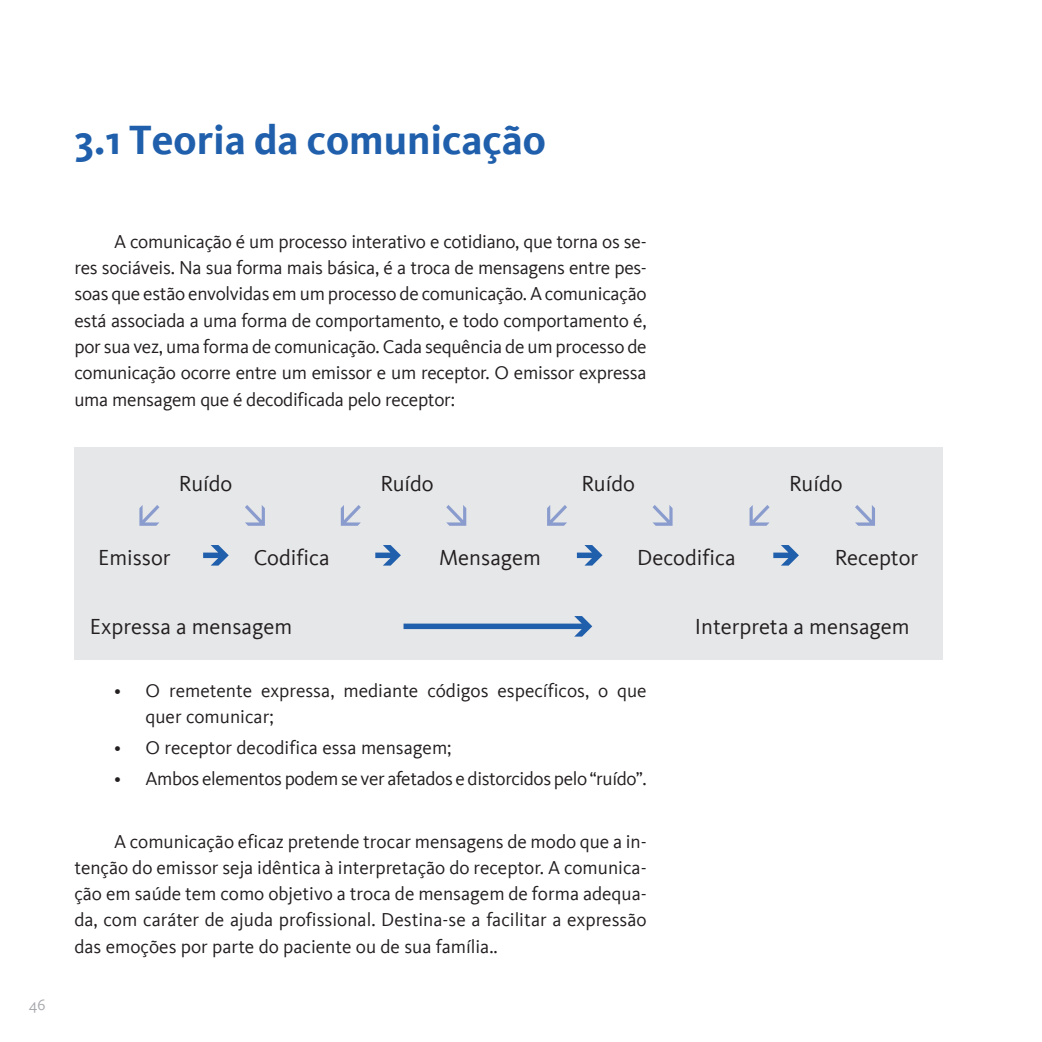
<style>
.page{position:relative;width:1042px;height:1042px;background:#fff}
.page>*{position:absolute;margin:0;border:0;box-sizing:border-box;transform-origin:0 0}
.t1{font:700 42px "Kievit";color:#205fab}
.t2{font:22.4px "Kievit";color:#231f20}
.t3{font:19.25px/26.2px "Kievit";letter-spacing:-.005em;color:#231f20;text-align:justify}
.t4{font:15.75px "Kievit";color:#a8a9ad}
</style>
<div class="page">
<div style="left:74px;top:447px;width:869px;height:213px;background:#e6e7e9"></div>
<svg style="left:139px;top:505px;width:20px;height:21px"></svg>
<svg style="left:245px;top:505px;width:20px;height:21px"></svg>
<svg style="left:341px;top:505px;width:20px;height:21px"></svg>
<svg style="left:446px;top:505px;width:20px;height:21px"></svg>
<svg style="left:547px;top:505px;width:20px;height:21px"></svg>
<svg style="left:652px;top:505px;width:20px;height:21px"></svg>
<svg style="left:749px;top:505px;width:20px;height:21px"></svg>
<svg style="left:855px;top:505px;width:20px;height:21px"></svg>
<svg style="left:203px;top:545px;width:26px;height:20px"></svg>
<svg style="left:403px;top:616px;width:189px;height:20px"></svg>
<svg style="left:375px;top:545px;width:26px;height:20px"></svg>
<svg style="left:577px;top:545px;width:25px;height:20px"></svg>
<svg style="left:773px;top:545px;width:26px;height:20px"></svg>
<p class="t4" style="left:29px;top:996px;width:18px">46</p>
<h1 class="t1" style="left:74px;top:116px;width:473px">3.1 Teoria da comunicação</h1>
<p class="t3" style="left:74px;top:229px;width:574px;text-indent:40px">A comunicação é um processo interativo e cotidiano, que torna os se&shy;res sociáveis. Na sua forma mais básica, é a troca de mensagens entre pes&shy;soas que estão envolvidas em um processo de comunicação. A comunicação está associada a uma forma de comportamento, e todo comportamento é, por sua vez, uma forma de comunicação. Cada sequência de um processo de comunicação ocorre entre um emissor e um receptor. O emissor expressa uma mensagem que é decodificada pelo receptor:</p>
<p class="t2" style="left:179px;top:471px;width:55px">Ruído</p>
<p class="t2" style="left:380px;top:471px;width:55px">Ruído</p>
<p class="t2" style="left:581px;top:471px;width:55px">Ruído</p>
<p class="t2" style="left:789px;top:471px;width:55px">Ruído</p>
<p class="t2" style="left:98px;top:545px;width:74px">Emissor</p>
<p class="t2" style="left:254px;top:545px;width:77px">Codifica</p>
<p class="t2" style="left:439px;top:545px;width:103px">Mensagem</p>
<p class="t2" style="left:637px;top:545px;width:100px">Decodifica</p>
<p class="t2" style="left:835px;top:545px;width:85px">Receptor</p>
<p class="t2" style="left:90px;top:614px;width:204px">Expressa a mensagem</p>
<p class="t2" style="left:695px;top:614px;width:216px">Interpreta a mensagem</p>
<p class="t3" style="left:146px;top:677px;width:502px;text-indent:-31px">• O remetente expressa, mediante códigos específicos, o que quer comunicar;</p>
<p class="t3" style="left:114px;top:735px;width:339px">• O receptor decodifica essa mensagem;</p>
<p class="t3" style="left:114px;top:766px;width:534px">• Ambos elementos podem se ver afetados e distorcidos pelo “ruído”.</p>
<p class="t3" style="left:74px;top:828px;width:574px;text-indent:40px">A comunicação eficaz pretende trocar mensagens de modo que a in&shy;tenção do emissor seja idêntica à interpretação do receptor. A comunica&shy;ção em saúde tem como objetivo a troca de mensagem de forma adequa&shy;da, com caráter de ajuda profissional. Destina-se a facilitar a expressão das emoções por parte do paciente ou de sua família..</p>
</div>
